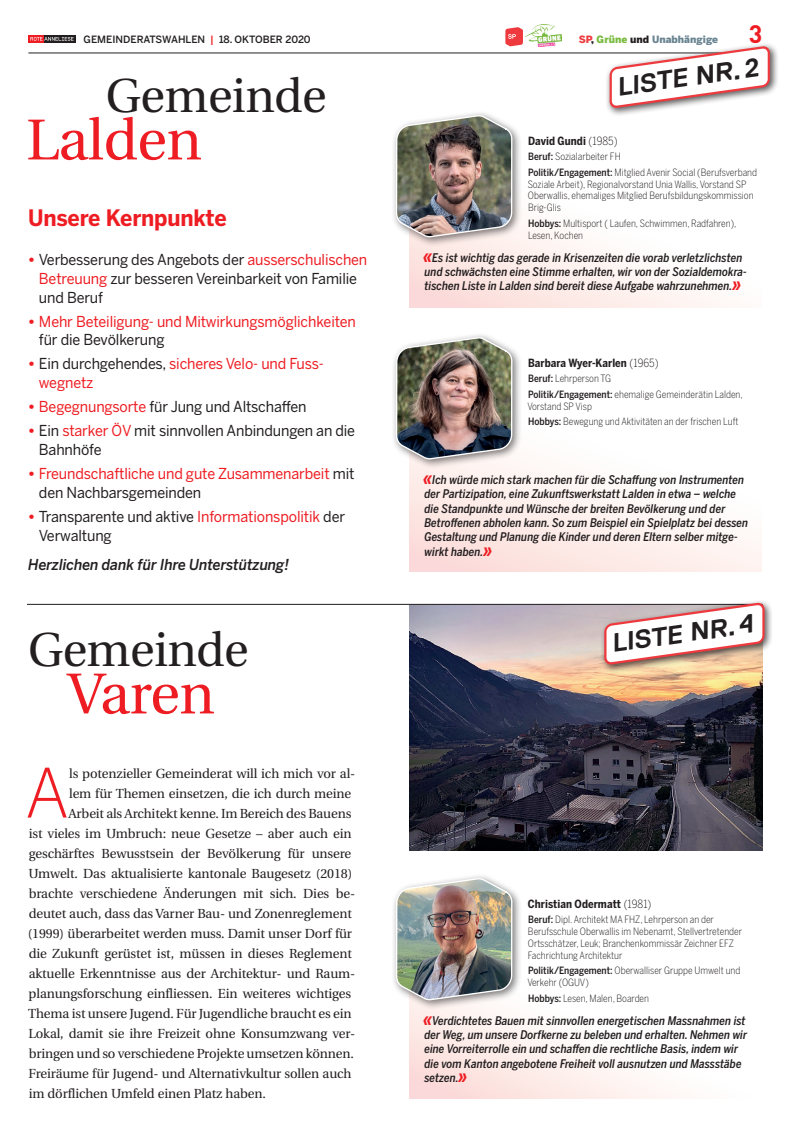
<style>
.page{position:relative;width:798px;height:1134px;background:#fff}
.page>*{position:absolute;margin:0;border:0;box-sizing:border-box;transform-origin:0 0}
.t1{font:300 67.12px "Benton Sans";color:#ee1d23}
.t2{font:57.5px "Utopia";letter-spacing:-.01em;color:#ee1d23}
.t3{font:47.5px "Utopia";letter-spacing:-.01em;color:#231f20}
.t4{font:700 26px "Replica";color:#231f20}
.t5{font:700 25px "DIN";color:#ee1d23}
.t6{font:700 22.5px "Benton Sans";letter-spacing:-.01em;color:#ee1d23;scale:.95 1}
.t7{font:15px/18.8px "Benton Sans";letter-spacing:-.01em;color:#231f20;scale:.95 1}
.t8{font:15px/18.8px "Benton Sans";letter-spacing:-.01em;color:#ee1d23;scale:.95 1}
.t9{font:italic 500 15px "Benton Sans";letter-spacing:-.01em;color:#231f20;scale:.95 1}
.t10{font:13.12px "Utopia";letter-spacing:-.01em;color:#231f20}
.t11{font:italic 500 11.88px/14.4px "Benton Sans Cond";color:#231f20}
.t12{font:700 11.25px "Benton Sans Cond";letter-spacing:.005em;color:#231f20}
.t13{font:300 10px/11.9px "Benton Sans Cond";color:#231f20}
.t14{font:500 10px "Benton Sans";color:#231f20}
.t15{font:900 10px "Benton Sans";color:#698491}
.s1{color:#ee1d23}
.s2{color:#ee3a3e}
.s3{color:#231f20}
.s4{color:#79ba3e}
.s5{font-weight:300}
.s6{font-weight:500}
.s7{font-weight:900;color:#ee1d23}
.s8{font-weight:900}
.s9{font-weight:700;font-size:16.25px;color:#ee1d23}
</style>
<div class="page">
<div style="left:43px;top:35px;width:33px;height:8px;background:#231f20"></div>
<div style="left:28px;top:35px;width:15px;height:8px;background:#ee1d23"></div>
<svg style="left:30px;top:37px;width:44px;height:4px"></svg>
<hr style="left:28px;top:53px;width:734px;height:1px;background:#231f20">
<svg style="left:513px;top:27px;width:9px;height:19px"></svg>
<img style="left:525px;top:24px;width:36px;height:22px">
<img style="left:513px;top:605px;width:249px;height:245px">
<div style="left:409px;top:110px;width:352px;height:197px;background:linear-gradient(to bottom,#fff,#fef4f2)"></div>
<div style="left:409px;top:333px;width:352px;height:239px;background:linear-gradient(to bottom,#fff,#fdf0ec)"></div>
<hr style="left:27px;top:604px;width:735px;height:1px;background:#231f20">
<div style="left:605px;top:42px;width:173px;height:75px;background:#231f20;opacity:.75"></div>
<svg style="left:608px;top:44px;width:162px;height:66px"></svg>
<div style="left:391px;top:110px;width:131px;height:137px;background:#231f20;opacity:.6"></div>
<div style="left:391px;top:332px;width:131px;height:137px;background:#231f20;opacity:.6"></div>
<div style="left:409px;top:924px;width:352px;height:174px;background:linear-gradient(to bottom,#fff,#fef7f5)"></div>
<div style="left:391px;top:873px;width:131px;height:137px;background:#231f20;opacity:.6"></div>
<img style="left:395px;top:28px;width:118px;height:1071px">
<div style="left:599px;top:599px;width:174px;height:74px;background:#231f20;opacity:.75"></div>
<svg style="left:603px;top:601px;width:162px;height:66px"></svg>
<p class="t14" style="left:84px;top:33px;width:228px">GEMEINDERATSWAHLEN <span class="s1">|</span> 18. OKTOBER 2020</p>
<p class="t15" style="left:578px;top:33px;width:141px"><span class="s2">SP</span><span class="s3">,</span> <span class="s4">Grüne</span> <span class="s3">und</span> Unabhängige</p>
<h3 class="t5" style="left:748px;top:18px;width:15px">3</h3>
<h3 class="t3" style="left:106px;top:69px;width:222px">Gemeinde</h3>
<h2 class="t2" style="left:26px;top:108px;width:177px">Lalden</h2>
<h3 class="t4" style="left:614px;top:73px;width:144px;rotate:-8deg">LISTE NR.2</h3>
<p class="t12" style="left:528px;top:134px;width:91px">David Gundi <span class="s5">(1985)</span></p>
<p class="t13" style="left:528px;top:149px;width:230px;line-height:15.4px"><span class="s6">Beruf:</span> Sozialarbeiter FH<br><span class="s6">Politik/Engagement:</span> Mitglied Avenir Social (Berufsverband</p>
<p class="t13" style="left:527px;top:178px;width:227px">Soziale Arbeit), Regionalvorstand Unia Wallis, Vorstand SP<br>Oberwallis, ehemaliges Mitglied Berufsbildungskommission<br>Brig-Glis</p>
<p class="t13" style="left:528px;top:217px;width:210px"><span class="s6">Hobbys:</span> Multisport ( Laufen, Schwimmen, Radfahren),<br>Lesen, Kochen</p>
<h3 class="t6" style="left:28px;top:205px;width:210px">Unsere Kernpunkte</h3>
<p class="t7" style="left:39px;top:250px;width:347px;text-indent:-11px"><span class="s7">•</span> Verbesserung des Angebots der <span class="s1">ausserschulischen<br>Betreuung</span> zur besseren Vereinbarkeit von Familie und Beruf</p>
<p class="t8" style="left:39px;top:312px;width:335px;text-indent:-11px"><span class="s8">•</span> Mehr Beteiligung- und Mitwirkungsmöglichkeiten <span class="s3">für die Bevölkerung</span></p>
<p class="t8" style="left:39px;top:354px;width:299px;text-indent:-11px"><span class="s8">•</span> <span class="s3">Ein durchgehendes,</span> sicheres Velo- und Fuss&shy;wegnetz</p>
<p class="t7" style="left:28px;top:397px;width:294px"><span class="s7">•</span> <span class="s1">Begegnungsorte</span> für Jung und Altschaffen</p>
<p class="t7" style="left:39px;top:421px;width:334px;text-indent:-11px"><span class="s7">•</span> Ein <span class="s1">starker ÖV</span> mit sinnvollen Anbindungen an die<br>Bahnhöfe</p>
<p class="t8" style="left:39px;top:464px;width:333px;text-indent:-11px"><span class="s8">•</span> Freundschaftliche und gute Zusammenarbeit <span class="s3">mit den Nachbarsgemeinden</span></p>
<p class="t7" style="left:39px;top:507px;width:324px;text-indent:-11px"><span class="s7">•</span> Transparente und aktive <span class="s1">Informationspolitik</span> der<br>Verwaltung</p>
<p class="t9" style="left:28px;top:556px;width:276px">Herzlichen dank für Ihre Unterstützung!</p>
<h3 class="t3" style="left:28px;top:623px;width:222px">Gemeinde</h3>
<h2 class="t2" style="left:67px;top:662px;width:149px">Varen</h2>
<h1 class="t1" style="left:25px;top:753px;width:46px">A</h1>
<p class="t10" style="left:69px;top:766px;width:287px">ls potenzieller Gemeinderat will ich mich vor al-</p>
<p class="t10" style="left:69px;top:786px;width:283px">lem für Themen einsetzen, die ich durch meine</p>
<p class="t10" style="left:68px;top:806px;width:284px">Arbeit als Architekt kenne. Im Bereich des Bauens</p>
<p class="t10" style="left:29px;top:826px;width:324px">ist vieles im Umbruch: neue Gesetze – aber auch ein</p>
<p class="t10" style="left:29px;top:846px;width:324px">geschärftes Bewusstsein der Bevölkerung für unsere</p>
<p class="t10" style="left:28px;top:866px;width:325px">Umwelt. Das aktualisierte kantonale Baugesetz (2018)</p>
<p class="t10" style="left:29px;top:886px;width:328px">brachte verschiedene Änderungen mit sich. Dies be-</p>
<p class="t10" style="left:29px;top:906px;width:324px">deutet auch, dass das Varner Bau- und Zonenreglement</p>
<p class="t10" style="left:28px;top:926px;width:326px">(1999) überarbeitet werden muss. Damit unser Dorf für</p>
<p class="t10" style="left:29px;top:946px;width:324px">die Zukunft gerüstet ist, müssen in dieses Reglement</p>
<p class="t10" style="left:29px;top:966px;width:328px">aktuelle Erkenntnisse aus der Architektur- und Raum-</p>
<p class="t10" style="left:29px;top:986px;width:324px">planungsforschung einfliessen. Ein weiteres wichtiges</p>
<p class="t10" style="left:28px;top:1006px;width:325px">Thema ist unsere Jugend. Für Jugendliche braucht es ein</p>
<p class="t10" style="left:28px;top:1026px;width:328px">Lokal, damit sie ihre Freizeit ohne Konsumzwang ver-</p>
<p class="t10" style="left:29px;top:1046px;width:326px">bringen und so verschiedene Projekte umsetzen können.</p>
<p class="t10" style="left:28px;top:1066px;width:324px">Freiräume für Jugend- und Alternativkultur sollen auch</p>
<p class="t10" style="left:29px;top:1086px;width:238px">im dörflichen Umfeld einen Platz haben.</p>
<p class="t11" style="left:423px;top:250px;width:325px"><span class="s9">«</span>Es ist wichtig das gerade in Krisenzeiten die vorab verletzlichsten und schwächsten eine Stimme erhalten, wir von der Sozialdemokra&shy;tischen Liste in Lalden sind bereit diese Aufgabe wahrzunehmen.<span class="s9">»</span></p>
<p class="t12" style="left:528px;top:356px;width:132px">Barbara Wyer-Karlen <span class="s5">(1965)</span></p>
<p class="t13" style="left:528px;top:371px;width:216px;line-height:15.4px"><span class="s6">Beruf:</span> Lehrperson TG<br><span class="s6">Politik/Engagement:</span> ehemalige Gemeinderätin Lalden,</p>
<p class="t13" style="left:527px;top:398px;width:212px;line-height:15.4px">Vorstand SP Visp<br><span class="s6">Hobbys:</span> Bewegung und Aktivitäten an der frischen Luft</p>
<p class="t11" style="left:423px;top:472px;width:326px"><span class="s9">«</span>Ich würde mich stark machen für die Schaffung von Instrumenten der Partizipation, eine Zukunftswerkstatt Lalden in etwa – welche die Standpunkte und Wünsche der breiten Bevölkerung und der Betroffenen abholen kann. So zum Beispiel ein Spielplatz bei dessen Gestaltung und Planung die Kinder und deren Eltern selber mitge&shy;wirkt haben.<span class="s9">»</span></p>
<h3 class="t4" style="left:609px;top:629px;width:144px;rotate:-8deg">LISTE NR.4</h3>
<p class="t12" style="left:527px;top:897px;width:125px">Christian Odermatt <span class="s5">(1981)</span></p>
<p class="t13" style="left:527px;top:914px;width:215px"><span class="s6">Beruf:</span> Dipl. Architekt MA FHZ, Lehrperson an der Berufsschule Oberwallis im Nebenamt, Stellvertretender Ortsschätzer, Leuk; Branchenkommissär Zeichner EFZ Fachrichtung Architektur</p>
<p class="t13" style="left:527px;top:965px;width:214px"><span class="s6">Politik/Engagement:</span> Oberwalliser Gruppe Umwelt und<br>Verkehr (OGUV)</p>
<p class="t13" style="left:528px;top:992px;width:122px"><span class="s6">Hobbys:</span> Lesen, Malen, Boarden</p>
<p class="t11" style="left:423px;top:1013px;width:325px"><span class="s9">«</span>Verdichtetes Bauen mit sinnvollen energetischen Massnahmen ist der Weg, um unsere Dorfkerne zu beleben und erhalten. Nehmen wir eine Vorreiterrolle ein und schaffen die rechtliche Basis, indem wir die vom Kanton angebotene Freiheit voll ausnutzen und Massstäbe setzen.<span class="s9">»</span></p>
</div>
